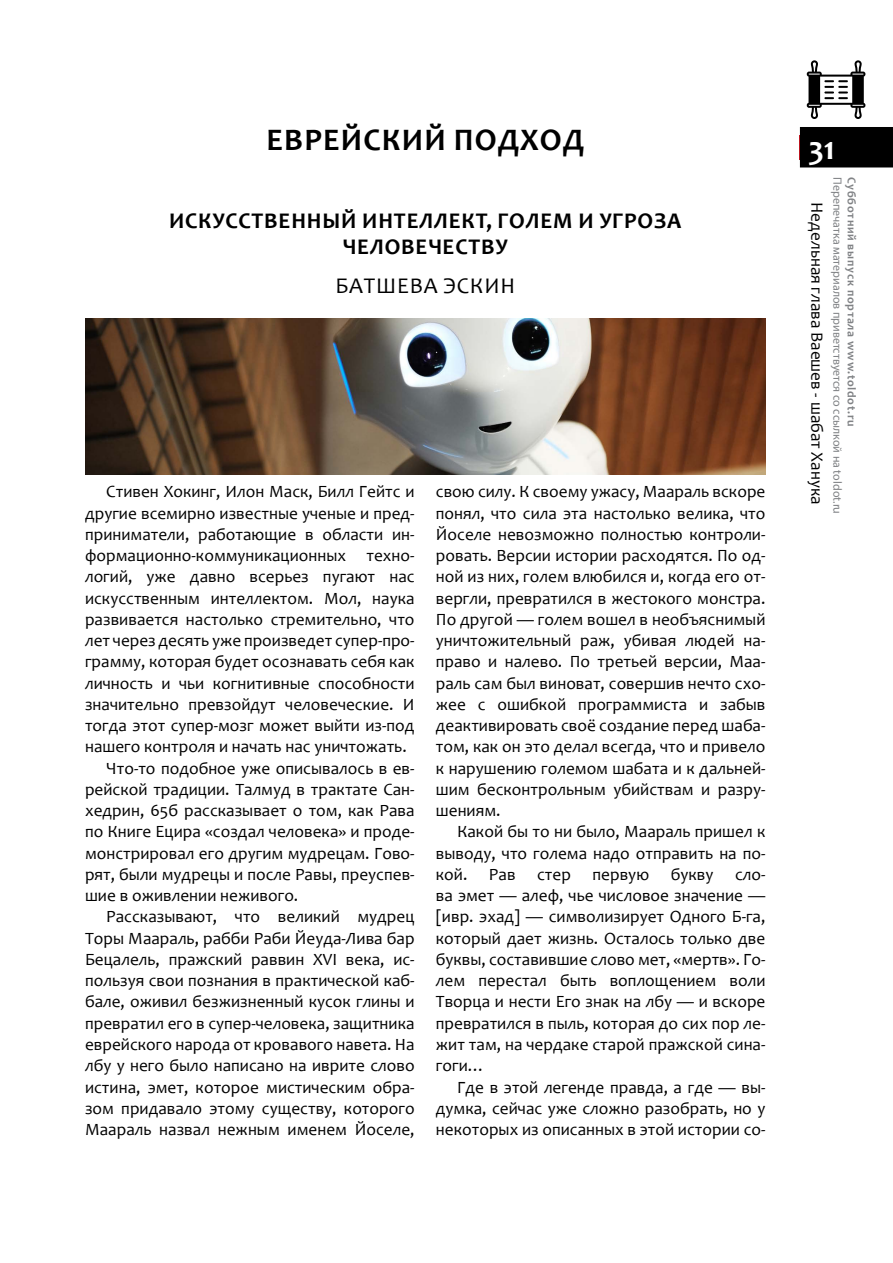
<style>
.page{position:relative;width:893px;height:1263px;background:#fff}
.page>*{position:absolute;margin:0;border:0;box-sizing:border-box;transform-origin:0 0}
.t1{font:700 33px "Candara";color:#fff}
.t2{font:700 31.5px "Candara";letter-spacing:.04em;color:#000}
.t3{font:700 22.5px/26.4px "Candara";letter-spacing:.04em;color:#000;text-align:center}
.t4{font:22.5px "Candara";letter-spacing:.04em;color:#000}
.t5{font:17.25px/21.3px "Candara";color:#000;text-align:justify}
.t6{font:12px "Myriad Pro";color:#808285}
.t7{font:700 12px "Candara";letter-spacing:.06em;color:#808285}
</style>
<div class="page">
<div style="left:800px;top:127px;width:93px;height:40px;background:#000"></div>
<svg style="left:807px;top:60px;width:58px;height:59px"></svg>
<img style="left:85px;top:319px;width:680px;height:155px">
<h2 class="t2" style="left:266px;top:120px;width:319px">ЕВРЕЙСКИЙ ПОДХОД</h2>
<h3 class="t3" style="left:169px;top:207px;width:514px">ИСКУССТВЕННЫЙ ИНТЕЛЛЕКТ, ГОЛЕМ И УГРОЗА<br>ЧЕЛОВЕЧЕСТВУ</h3>
<h3 class="t4" style="left:335px;top:272px;width:181px">БАТШЕВА ЭСКИН</h3>
<p class="t5" style="left:106px;top:481px;width:310px">Стивен Хокинг, Илон Маск, Билл Гейтс и</p>
<p class="t5" style="left:85px;top:502px;width:331px">другие всемирно известные ученые и пред-</p>
<p class="t5" style="left:85px;top:523px;width:331px">приниматели, работающие в области ин-</p>
<p class="t5" style="left:85px;top:545px;width:331px">формационно-коммуникационных техно-</p>
<p class="t5" style="left:85px;top:566px;width:331px">логий, уже давно всерьез пугают нас</p>
<p class="t5" style="left:85px;top:587px;width:331px">искусственным интеллектом. Мол, наука</p>
<p class="t5" style="left:85px;top:608px;width:331px">развивается настолько стремительно, что</p>
<p class="t5" style="left:85px;top:630px;width:331px">лет через десять уже произведет супер-про-</p>
<p class="t5" style="left:85px;top:651px;width:331px">грамму, которая будет осознавать себя как</p>
<p class="t5" style="left:85px;top:672px;width:331px">личность и чьи когнитивные способности</p>
<p class="t5" style="left:85px;top:693px;width:331px">значительно превзойдут человеческие. И</p>
<p class="t5" style="left:85px;top:715px;width:331px">тогда этот супер-мозг может выйти из-под</p>
<p class="t5" style="left:85px;top:736px;width:323px">нашего контроля и начать нас уничтожать.</p>
<p class="t5" style="left:106px;top:757px;width:310px">Что-то подобное уже описывалось в ев-</p>
<p class="t5" style="left:85px;top:778px;width:331px">рейской традиции. Талмуд в трактате Сан-</p>
<p class="t5" style="left:85px;top:800px;width:331px">хедрин, 65б рассказывает о том, как Рава</p>
<p class="t5" style="left:85px;top:821px;width:331px">по Книге Ецира «создал человека» и проде-</p>
<p class="t5" style="left:85px;top:842px;width:331px">монстрировал его другим мудрецам. Гово-</p>
<p class="t5" style="left:85px;top:863px;width:331px">рят, были мудрецы и после Равы, преуспев-</p>
<p class="t5" style="left:85px;top:885px;width:215px">шие в оживлении неживого.</p>
<p class="t5" style="left:106px;top:906px;width:310px">Рассказывают, что великий мудрец</p>
<p class="t5" style="left:85px;top:927px;width:331px">Торы Маараль, рабби Раби Йеуда-Лива бар</p>
<p class="t5" style="left:85px;top:948px;width:331px">Бецалель, пражский раввин XVI века, ис-</p>
<p class="t5" style="left:85px;top:970px;width:331px">пользуя свои познания в практической каб-</p>
<p class="t5" style="left:85px;top:991px;width:331px">бале, оживил безжизненный кусок глины и</p>
<p class="t5" style="left:85px;top:1012px;width:331px">превратил его в супер-человека, защитника</p>
<p class="t5" style="left:85px;top:1033px;width:331px">еврейского народа от кровавого навета. На</p>
<p class="t5" style="left:85px;top:1055px;width:331px">лбу у него было написано на иврите слово</p>
<p class="t5" style="left:85px;top:1076px;width:331px">истина, эмет, которое мистическим обра-</p>
<p class="t5" style="left:85px;top:1097px;width:331px">зом придавало этому существу, которого</p>
<p class="t5" style="left:85px;top:1118px;width:331px">Маараль назвал нежным именем Йоселе,</p>
<p class="t5" style="left:436px;top:481px;width:331px">свою силу. К своему ужасу, Маараль вскоре понял, что сила эта настолько велика, что Йоселе невозможно полностью контроли&shy;ровать. Версии истории расходятся. По од&shy;ной из них, голем влюбился и, когда его от&shy;вергли, превратился в жестокого монстра.<br>По другой — голем вошел в необъяснимый уничтожительный раж, убивая людей на&shy;право и налево. По третьей версии, Маа&shy;раль сам был виноват, совершив нечто схо&shy;жее с ошибкой программиста и забыв деактивировать своё создание перед шаба&shy;том, как он это делал всегда, что и привело к нарушению големом шабата и к дальней&shy;шим бесконтрольным убийствам и разру&shy;шениям.</p>
<p class="t5" style="left:436px;top:821px;width:331px;text-indent:21px">Какой бы то ни было, Маараль пришел к выводу, что голема надо отправить на по&shy;кой. Рав стер</p>
<p class="t5" style="left:436px;top:863px;width:331px;text-indent:235px">букву сло&shy;ва эмет — алеф, чье числовое значение — [ивр. эхад] — символизирует Одного Б-га, который дает жизнь. Осталось только две буквы, составившие слово мет, «мертв». Го&shy;лем перестал быть воплощением воли Творца и нести Его знак на лбу — и вскоре превратился в пыль, которая до сих пор ле&shy;жит там, на чердаке старой пражской сина&shy;гоги…</p>
<p class="t5" style="left:436px;top:1076px;width:331px;text-indent:21px">Где в этой легенде правда, а где — вы&shy;думка, сейчас уже сложно разобрать, но у некоторых из описанных в этой истории со-</p>
<p class="t5" style="left:593px;top:863px;width:58px">первую</p>
<h1 class="t1" style="left:808px;top:128px;width:28px">31</h1>
<p class="t5" style="left:828px;top:202px;width:304px;rotate:90deg">Недельная глава Ваешев - шабат Ханука</p>
<p class="t6" style="left:845px;top:177px;width:338px;rotate:90deg">Перепечатка материалов приветствуется со ссылкой на toldot.ru</p>
<p class="t7" style="left:859px;top:177px;width:251px;rotate:90deg">Субботний выпуск портала www.toldot.ru</p>
</div>
